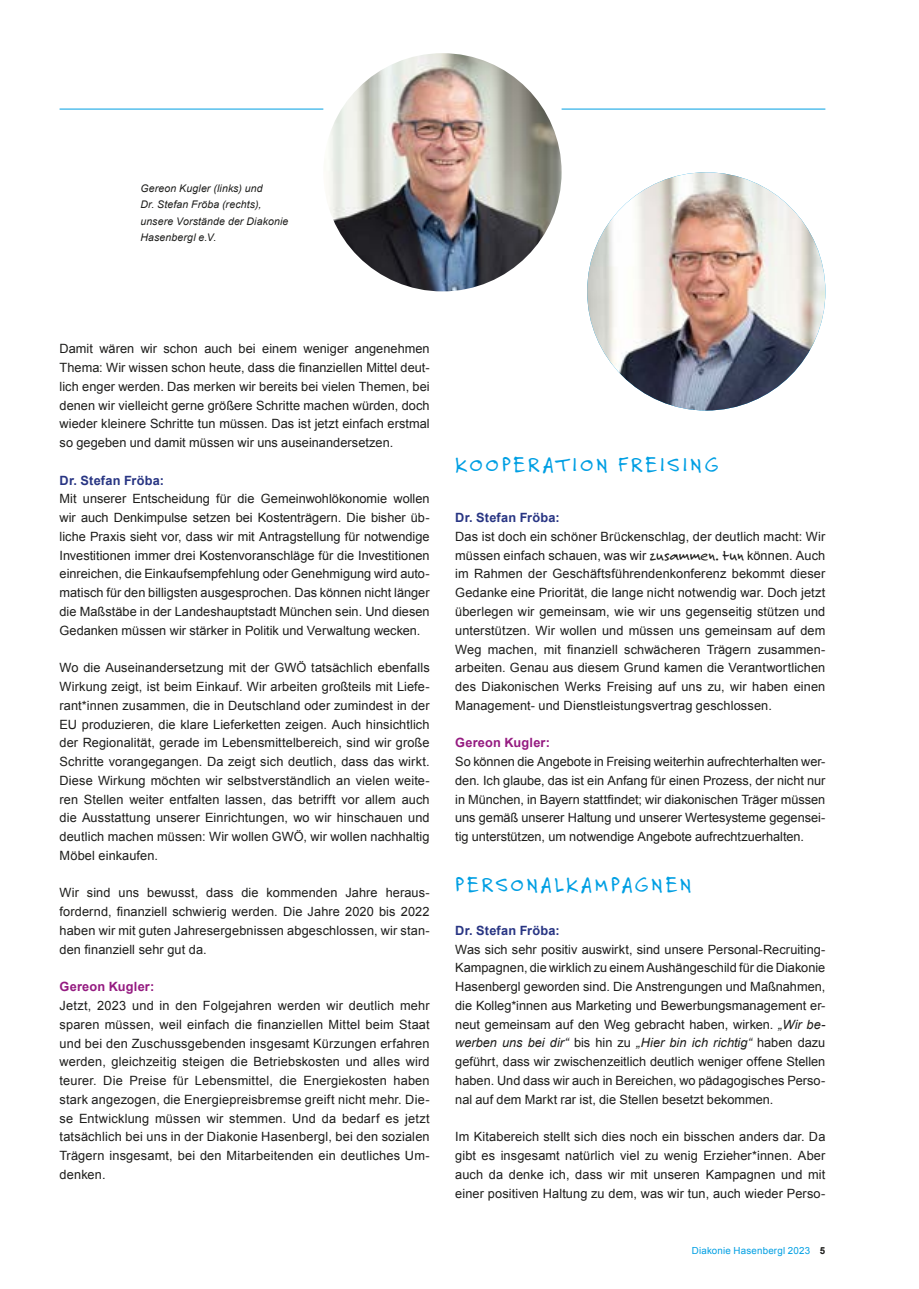
<style>
.page{position:relative;width:919px;height:1289px;background:#fff}
.page>*{position:absolute;margin:0;border:0;box-sizing:border-box;transform-origin:0 0}
.t1{font:22.5px "Felt Tip";letter-spacing:.105em;color:#009fe3}
.t2{font:12.75px/18.8px "Arial";letter-spacing:.005em;color:#1d1d1b;text-align:justify}
.t3{font:700 12.75px "Arial";letter-spacing:.015em;color:#283583}
.t4{font:700 12.75px "Arial";letter-spacing:.015em;color:#951b81}
.t5{font:italic 10.5px/16.5px "Arial";letter-spacing:.015em;color:#1d1d1b}
.t6{font:9.75px "Arial";letter-spacing:.02em;color:#009fe3}
.s1{font-family:"Felt Tip";font-size:15.75px}
.s2{font-style:italic}
.s3{font-weight:700;color:#1d1d1b}
</style>
<div class="page">
<hr style="left:60px;top:109px;width:263px;height:1px;background:#009fe3">
<hr style="left:561px;top:109px;width:264px;height:1px;background:#009fe3">
<img style="left:587px;top:172px;width:238px;height:238px;border-radius:119px">
<img style="left:323px;top:53px;width:238px;height:238px;border-radius:119px">
<p class="t5" style="left:140px;top:180px;width:149px">Gereon Kugler (links) und<br>Dr. Stefan Fröba (rechts), unsere Vorstände der Diakonie<br>Hasenbergl e.V.</p>
<p class="t2" style="left:60px;top:339px;width:371px">Damit wären wir schon auch bei einem weniger angenehmen Thema: Wir wissen schon heute, dass die finanziellen Mittel deut&shy;lich enger werden. Das merken wir bereits bei vielen Themen, bei denen wir vielleicht gerne größere Schritte machen würden, doch wieder kleinere Schritte tun müssen. Das ist jetzt einfach erstmal so gegeben und damit müssen wir uns auseinandersetzen.</p>
<p class="t3" style="left:60px;top:472px;width:106px">Dr. Stefan Fröba:</p>
<p class="t2" style="left:60px;top:489px;width:371px">Mit unserer Entscheidung für die Gemeinwohlökonomie wollen wir auch Denkimpulse setzen bei Kostenträgern. Die bisher üb&shy;liche Praxis sieht vor, dass wir mit Antragstellung für notwendige Investitionen immer drei Kostenvoranschläge für die Investitionen einreichen, die Einkaufsempfehlung oder Genehmigung wird auto&shy;matisch für den billigsten ausgesprochen. Das können nicht länger die Maßstäbe in der Landeshauptstadt München sein. Und diesen Gedanken müssen wir stärker in Politik und Verwaltung wecken.</p>
<p class="t2" style="left:60px;top:658px;width:371px">Wo die Auseinandersetzung mit der GWÖ tatsächlich ebenfalls Wirkung zeigt, ist beim Einkauf. Wir arbeiten großteils mit Liefe&shy;rant*innen zusammen, die in Deutschland oder zumindest in der EU produzieren, die klare Lieferketten zeigen. Auch hinsichtlich der Regionalität, gerade im Lebensmittelbereich, sind wir große Schritte vorangegangen. Da zeigt sich deutlich, dass das wirkt.<br>Diese Wirkung möchten wir selbstverständlich an vielen weite&shy;ren Stellen weiter entfalten lassen, das betrifft vor allem auch die Ausstattung unserer Einrichtungen, wo wir hinschauen und deutlich machen müssen: Wir wollen GWÖ, wir wollen nachhaltig Möbel einkaufen.</p>
<p class="t2" style="left:60px;top:883px;width:371px">Wir sind uns bewusst, dass die kommenden Jahre heraus&shy;fordernd, finanziell schwierig werden. Die Jahre 2020 bis 2022 haben wir mit guten Jahresergebnissen abgeschlossen, wir stan&shy;den finanziell sehr gut da.</p>
<p class="t4" style="left:60px;top:978px;width:96px">Gereon Kugler:</p>
<p class="t2" style="left:60px;top:996px;width:371px">Jetzt, 2023 und in den Folgejahren werden wir deutlich mehr sparen müssen, weil einfach die finanziellen Mittel beim Staat und bei den Zuschussgebenden insgesamt Kürzungen erfahren werden, gleichzeitig steigen die Betriebskosten und alles wird teurer. Die Preise für Lebensmittel, die Energiekosten haben stark angezogen, die Energiepreisbremse greift nicht mehr. Die&shy;se Entwicklung müssen wir stemmen. Und da bedarf es jetzt tatsächlich bei uns in der Diakonie Hasenbergl, bei den sozialen Trägern insgesamt, bei den Mitarbeitenden ein deutliches Um&shy;denken.</p>
<h1 class="t1" style="left:455px;top:450px;width:264px">KOOPERATION FREISING</h1>
<p class="t3" style="left:455px;top:509px;width:106px">Dr. Stefan Fröba:</p>
<p class="t2" style="left:455px;top:527px;width:371px">Das ist doch ein schöner Brückenschlag, der deutlich macht: Wir müssen einfach schauen, was wir <span class="s1">zusammen. tun</span> können. Auch im Rahmen der Geschäftsführendenkonferenz bekommt dieser Gedanke eine Priorität, die lange nicht notwendig war. Doch jetzt überlegen wir gemeinsam, wie wir uns gegenseitig stützen und unterstützen. Wir wollen und müssen uns gemeinsam auf dem Weg machen, mit finanziell schwächeren Trägern zusammen&shy;arbeiten. Genau aus diesem Grund kamen die Verantwortlichen des Diakonischen Werks Freising auf uns zu, wir haben einen Management- und Dienstleistungsvertrag geschlossen.</p>
<p class="t4" style="left:455px;top:734px;width:96px">Gereon Kugler:</p>
<p class="t2" style="left:455px;top:752px;width:371px">So können die Angebote in Freising weiterhin aufrechterhalten wer&shy;den. Ich glaube, das ist ein Anfang für einen Prozess, der nicht nur in München, in Bayern stattfindet; wir diakonischen Träger müssen uns gemäß unserer Haltung und unserer Wertesysteme gegensei&shy;tig unterstützen, um notwendige Angebote aufrechtzuerhalten.</p>
<h1 class="t1" style="left:455px;top:871px;width:238px">PERSONALKAMPAGNEN</h1>
<p class="t3" style="left:455px;top:922px;width:106px">Dr. Stefan Fröba:</p>
<p class="t2" style="left:455px;top:939px;width:371px">Was sich sehr positiv auswirkt, sind unsere Personal-Recruiting-Kampagnen, die wirklich zu einem Aushängeschild für die Diakonie Hasenbergl geworden sind. Die Anstrengungen und Maßnahmen, die Kolleg*innen aus Marketing und Bewerbungsmanagement er&shy;neut gemeinsam auf den Weg gebracht haben, wirken. <span class="s2">„Wir be&shy;werben uns bei dir“</span> bis hin zu <span class="s2">„Hier bin ich richtig“</span> haben dazu geführt, dass wir zwischenzeitlich deutlich weniger offene Stellen haben. Und dass wir auch in Bereichen, wo pädagogisches Perso&shy;nal auf dem Markt rar ist, die Stellen besetzt bekommen.</p>
<p class="t2" style="left:455px;top:1127px;width:371px">Im Kitabereich stellt sich dies noch ein bisschen anders dar. Da gibt es insgesamt natürlich viel zu wenig Erzieher*innen. Aber auch da denke ich, dass wir mit unseren Kampagnen und mit einer positiven Haltung zu dem, was wir tun, auch wieder Perso-</p>
<p class="t6" style="left:691px;top:1243px;width:135px">Diakonie Hasenbergl 2023 <span class="s3">5</span></p>
</div>
